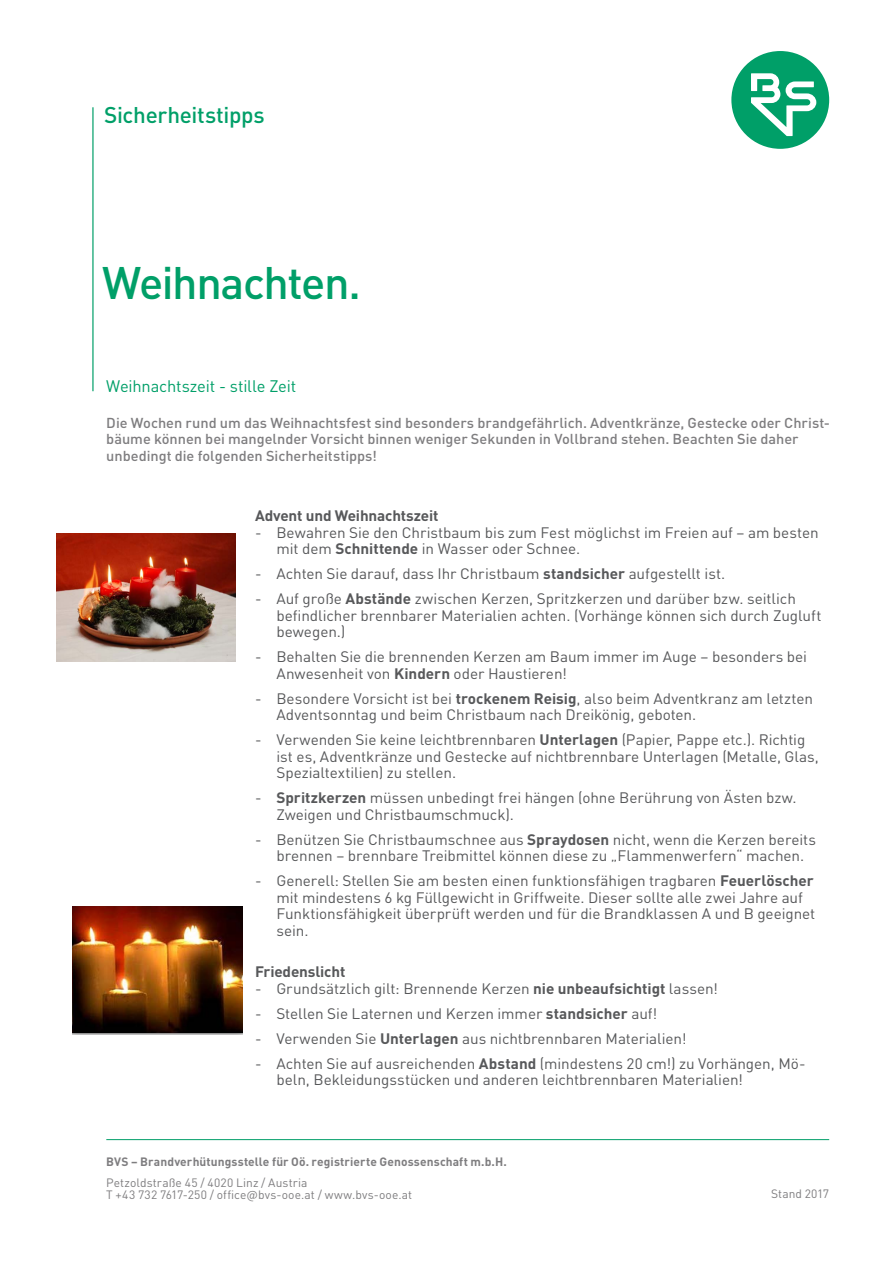
<style>
.page{position:relative;width:893px;height:1263px;background:#fff}
.page>*{position:absolute;margin:0;border:0;box-sizing:border-box;transform-origin:0 0}
.t1{font:500 45px "DIN Pro";letter-spacing:-.03em;color:#009f68}
.t2{font:500 22.5px "DIN Pro";letter-spacing:-.015em;color:#009f68}
.t3{font:16.5px "DIN Pro";letter-spacing:-.01em;color:#009f68}
.t4{font:15px/16.5px "DIN Pro";letter-spacing:-.005em;color:#57585a}
.t5{font:700 15px "DIN Pro";letter-spacing:-.01em;color:#57585a}
.t6{font:500 14.25px/16.5px "DIN Pro";color:#7e7d7f}
.t7{font:12px/12.6px "DIN Pro";letter-spacing:.01em;color:#7e7d7f}
.t8{font:700 12px "DIN Pro";letter-spacing:.01em;color:#7e7d7f}
.s1{font-weight:700}
</style>
<div class="page">
<hr style="left:106px;top:1139px;width:723px;height:1px;background:#009f68">
<div style="left:731px;top:51px;width:98px;height:98px;background:#009f68;border-radius:50%"></div>
<svg style="left:751px;top:73px;width:65px;height:63px"></svg>
<hr style="left:92px;top:107px;width:2px;height:284px;background:#009f68">
<img style="left:57px;top:534px;width:178px;height:127px">
<img style="left:72px;top:906px;width:170px;height:128px">
<h2 class="t2" style="left:104px;top:100px;width:162px">Sicherheitstipps</h2>
<h1 class="t1" style="left:102px;top:252px;width:261px">Weihnachten.</h1>
<p class="t3" style="left:106px;top:374px;width:192px">Weihnachtszeit - stille Zeit</p>
<p class="t6" style="left:106px;top:414px;width:725px">Die Wochen rund um das Weihnachtsfest sind besonders brandgefährlich. Adventkränze, Gestecke oder Christ&shy;bäume können bei mangelnder Vorsicht binnen weniger Sekunden in Vollbrand stehen. Beachten Sie daher unbedingt die folgenden Sicherheitstipps!</p>
<p class="t5" style="left:255px;top:506px;width:185px">Advent und Weihnachtszeit</p>
<p class="t4" style="left:276px;top:523px;width:544px;text-indent:-21px">- Bewahren Sie den Christbaum bis zum Fest möglichst im Freien auf – am besten mit dem <span class="s1">Schnittende</span> in Wasser oder Schnee.</p>
<p class="t4" style="left:255px;top:565px;width:472px">- Achten Sie darauf, dass Ihr Christbaum <span class="s1">standsicher</span> aufgestellt ist.</p>
<p class="t4" style="left:276px;top:590px;width:547px;text-indent:-21px">- Auf große <span class="s1">Abstände</span> zwischen Kerzen, Spritzkerzen und darüber bzw. seitlich befindlicher brennbarer Materialien achten. (Vorhänge können sich durch Zugluft bewegen.)</p>
<p class="t4" style="left:276px;top:648px;width:532px;text-indent:-21px">- Behalten Sie die brennenden Kerzen am Baum immer im Auge – besonders bei<br>Anwesenheit von <span class="s1">Kindern</span> oder Haustieren!</p>
<p class="t4" style="left:276px;top:689px;width:538px;text-indent:-21px">- Besondere Vorsicht ist bei <span class="s1">trockenem Reisig</span>, also beim Adventkranz am letzten<br>Adventsonntag und beim Christbaum nach Dreikönig, geboten.</p>
<p class="t4" style="left:276px;top:731px;width:544px;text-indent:-21px">- Verwenden Sie keine leichtbrennbaren <span class="s1">Unterlagen</span> (Papier, Pappe etc.). Richtig ist es, Adventkränze und Gestecke auf nichtbrennbare Unterlagen (Metalle, Glas,<br>Spezialtextilien) zu stellen.</p>
<p class="t4" style="left:276px;top:789px;width:522px;text-indent:-21px">- <span class="s1">Spritzkerzen</span> müssen unbedingt frei hängen (ohne Berührung von Ästen bzw.<br>Zweigen und Christbaumschmuck).</p>
<p class="t4" style="left:276px;top:830px;width:541px;text-indent:-21px">- Benützen Sie Christbaumschnee aus <span class="s1">Spraydosen</span> nicht, wenn die Kerzen bereits brennen – brennbare Treibmittel können diese zu „Flammenwerfern“ machen.</p>
<p class="t4" style="left:276px;top:872px;width:540px;text-indent:-21px">- Generell: Stellen Sie am besten einen funktionsfähigen tragbaren <span class="s1">Feuerlöscher </span>mit mindestens 6 kg Füllgewicht in Griffweite. Dieser sollte alle zwei Jahre auf Funktionsfähigkeit überprüft werden und für die Brandklassen A und B geeignet sein.</p>
<p class="t5" style="left:255px;top:962px;width:92px">Friedenslicht</p>
<p class="t4" style="left:255px;top:979px;width:464px">- Grundsätzlich gilt: Brennende Kerzen <span class="s1">nie unbeaufsichtigt</span> lassen!</p>
<p class="t4" style="left:255px;top:1004px;width:404px">- Stellen Sie Laternen und Kerzen immer <span class="s1">standsicher</span> auf!</p>
<p class="t4" style="left:255px;top:1029px;width:433px">- Verwenden Sie <span class="s1">Unterlagen</span> aus nichtbrennbaren Materialien!</p>
<p class="t4" style="left:276px;top:1054px;width:531px;text-indent:-21px">- Achten Sie auf ausreichenden <span class="s1">Abstand</span> (mindestens 20 cm!) zu Vorhängen, Mö&shy;beln, Bekleidungsstücken und anderen leichtbrennbaren Materialien!</p>
<p class="t8" style="left:106px;top:1153px;width:402px">BVS – Brandverhütungsstelle für Oö. registrierte Genossenschaft m.b.H.</p>
<p class="t7" style="left:106px;top:1175px;width:307px">Petzoldstraße 45 / 4020 Linz / Austria<br>T +43 732 7617-250 / office@bvs-ooe.at / www.bvs-ooe.at</p>
<p class="t7" style="left:771px;top:1187px;width:59px">Stand 2017</p>
</div>
